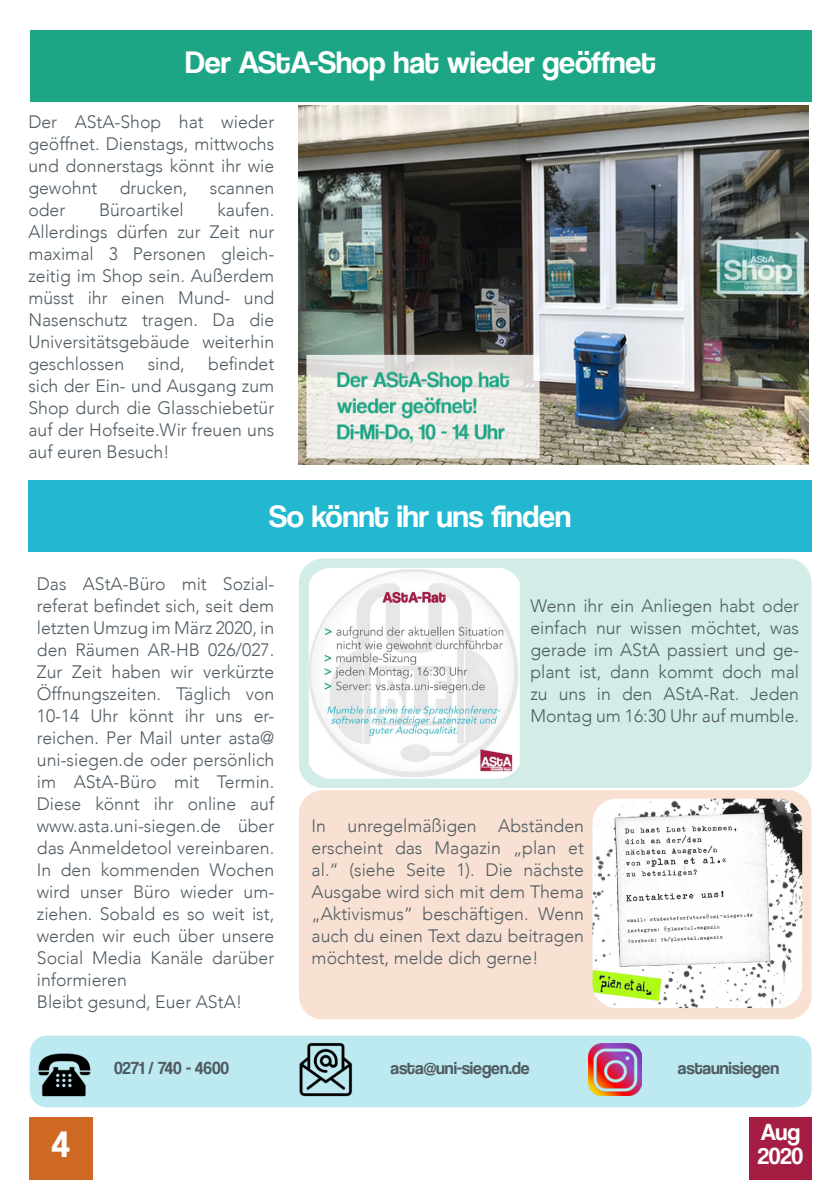
<style>
.page{position:relative;width:840px;height:1191px;background:#fff}
.page>*{position:absolute;margin:0;border:0;box-sizing:border-box;transform-origin:0 0}
.t1{font:38px "Coolvetica Rg";color:#fff}
.t2{font:32px "Coolvetica Rg";color:#fff}
.t3{font:24px "Coolvetica Rg";color:#fff}
.Absatzformat_2{font:300 18px/22px "Avenir";color:#505b62;text-align:justify}
.Absatzformat_2-2{font:18px "Coolvetica Rg";color:#505b62}
</style>
<div class="page">
<div style="left:299px;top:790px;width:512px;height:229px;background:#f8e1d3;border-radius:24px"></div>
<div style="left:299px;top:558px;width:512px;height:230px;background:#d2ede7;border-radius:24px"></div>
<div style="left:30px;top:1035px;width:781px;height:72px;background:#bde9f0;border-radius:17px"></div>
<div style="left:30px;top:30px;width:781px;height:71px;background:#1ca686"></div>
<div style="left:30px;top:1117px;width:62px;height:62px;background:#cf6823"></div>
<div style="left:749px;top:1117px;width:62px;height:62px;background:#a61d44"></div>
<img style="left:299px;top:106px;width:509px;height:359px">
<img style="left:592px;top:798px;width:209px;height:210px">
<div style="left:28px;top:480px;width:783px;height:71px;background:#23b8cf"></div>
<img style="left:588px;top:1043px;width:52px;height:52px">
<img style="left:299px;top:1043px;width:53px;height:53px">
<img style="left:38px;top:1053px;width:53px;height:43px">
<img style="left:309px;top:568px;width:210px;height:210px">
<p class="t2" style="left:185px;top:44px;width:471px">Der AStA-Shop hat wieder geöffnet</p>
<p class="Absatzformat_2" style="left:28px;top:111px;width:247px">Der AStA-Shop hat wieder geöffnet. Dienstags, mittwochs und donnerstags könnt ihr wie gewohnt drucken, scannen oder</p>
<p class="Absatzformat_2" style="left:28px;top:199px;width:247px;text-indent:189px">kaufen.<br>Allerdings dürfen zur Zeit nur maximal 3 Personen gleich&shy;zeitig im Shop sein. Außerdem müsst ihr einen Mund- und Nasenschutz tragen. Da die Universitätsgebäude weiterhin geschlossen</p>
<p class="Absatzformat_2" style="left:99px;top:199px;width:86px">Büroartikel</p>
<p class="Absatzformat_2" style="left:28px;top:353px;width:247px;text-indent:180px">befindet sich der Ein- und Ausgang zum Shop durch die Glasschiebetür auf der Hofseite.Wir freuen uns auf euren Besuch!</p>
<p class="Absatzformat_2" style="left:148px;top:353px;width:38px">sind,</p>
<p class="t2" style="left:269px;top:497px;width:303px">So könnt ihr uns finden</p>
<p class="Absatzformat_2" style="left:37px;top:573px;width:239px">Das AStA-Büro mit Sozial&shy;referat befindet sich, seit dem letzten Umzug im März 2020, in den Räumen AR-HB 026/027.<br>Zur Zeit haben wir verkürzte Öffnungszeiten. Täglich von 10-14 Uhr könnt ihr uns er&shy;reichen. Per Mail unter asta@ uni-siegen.de oder persönlich im AStA-Büro mit Termin.<br>Diese könnt ihr online auf www.asta.uni-siegen.de über das Anmeldetool vereinbaren.<br>In den kommenden Wochen wird unser Büro wieder um&shy;ziehen. Sobald es so weit ist, werden wir euch über unsere Social Media Kanäle darüber informieren</p>
<p class="Absatzformat_2" style="left:37px;top:991px;width:207px">Bleibt gesund, Euer AStA!</p>
<p class="Absatzformat_2" style="left:530px;top:595px;width:270px">Wenn ihr ein Anliegen habt oder einfach nur wissen möchtet, was gerade im AStA passiert und ge&shy;plant ist, dann kommt doch mal zu uns in den AStA-Rat. Jeden Montag um 16:30 Uhr auf mumble.</p>
<p class="Absatzformat_2" style="left:311px;top:815px;width:274px">In unregelmäßigen Abständen erscheint das Magazin „plan et al.“ (siehe Seite 1). Die nächste Ausgabe wird sich mit dem Thema „Aktivismus“ beschäftigen. Wenn auch du einen Text dazu beitragen möchtest, melde dich gerne!</p>
<p class="Absatzformat_2-2" style="left:114px;top:1057px;width:116px">0271 / 740 - 4600</p>
<p class="Absatzformat_2-2" style="left:390px;top:1057px;width:140px">asta@uni-siegen.de</p>
<p class="Absatzformat_2-2" style="left:677px;top:1057px;width:103px">astaunisiegen</p>
<p class="t1" style="left:52px;top:1121px;width:19px">4</p>
<p class="t3" style="left:760px;top:1118px;width:41px">Aug</p>
<p class="t3" style="left:757px;top:1142px;width:47px">2020</p>
</div>
